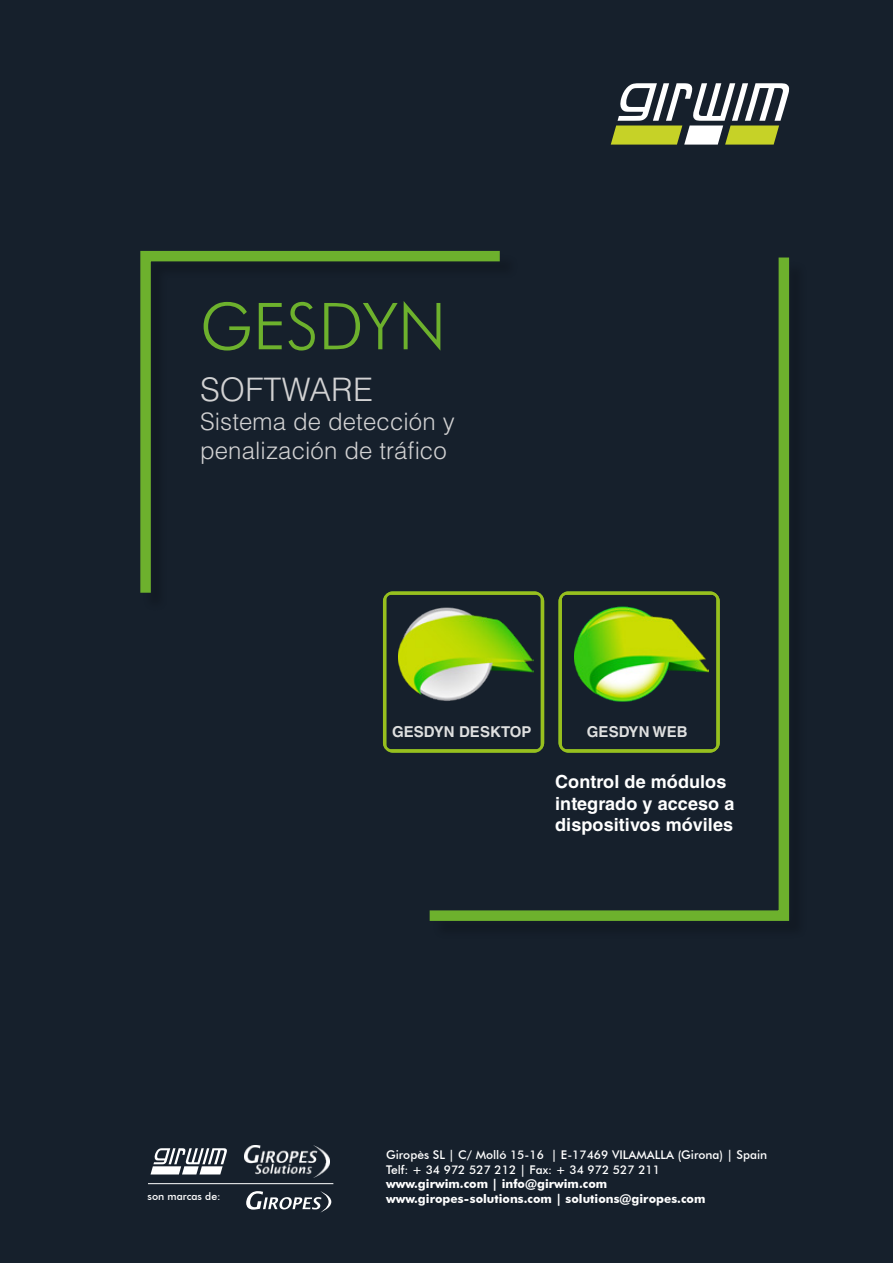
<style>
.page{position:relative;width:893px;height:1263px;background:#16202c}
.page>*{position:absolute;margin:0;border:0;box-sizing:border-box;transform-origin:0 0}
.t1{font:300 64.8px "Futura BT";color:#6db12d}
.t2{font:300 32.4px "Helvetica LT Std";letter-spacing:.005em;color:#d2d2d3}
.t3{font:300 24px/28.8px "Helvetica LT Std";letter-spacing:.005em;color:#d2d2d3}
.t4{font:700 18px/21.6px "Helvetica LT Std";letter-spacing:.005em;color:#fff}
.t5{font:700 15px "Helvetica LT Std";letter-spacing:.005em;color:#dfe0e0}
.t6{font:500 12px/14.4px "Futura BT";color:#fff}
.t7{font:700 12px "Futura BT";color:#fff}
.t8{font:500 10.5px "Futura BT";color:#fff}
</style>
<div class="page">
<svg style="left:611px;top:83px;width:178px;height:62px"></svg>
<svg style="left:140px;top:250px;width:279px;height:343px"></svg>
<div style="left:432px;top:260px;width:376px;height:680px;background:#131c26"></div>
<svg style="left:419px;top:250px;width:371px;height:671px"></svg>
<svg style="left:383px;top:591px;width:161px;height:162px"></svg>
<svg style="left:558px;top:591px;width:162px;height:162px"></svg>
<svg style="left:151px;top:1148px;width:76px;height:26px"></svg>
<img style="left:244px;top:1145px;width:85px;height:33px">
<svg style="left:246px;top:1191px;width:85px;height:21px"></svg>
<hr style="left:148px;top:1183px;width:185px;height:1px;background:#fff">
<h1 class="t1" style="left:200px;top:287px;width:248px">GESDYN</h1>
<h2 class="t2" style="left:200px;top:369px;width:174px">SOFTWARE</h2>
<h3 class="t3" style="left:200px;top:407px;width:256px">Sistema de detección y penalización de tráfico</h3>
<p class="t5" style="left:392px;top:722px;width:141px">GESDYN DESKTOP</p>
<p class="t5" style="left:587px;top:722px;width:102px">GESDYN WEB</p>
<h3 class="t4" style="left:555px;top:771px;width:181px">Control de módulos integrado y acceso a dispositivos móviles</h3>
<p class="t6" style="left:386px;top:1148px;width:383px">Giropès SL | C/ Molló 15-16 | E-17469 VILAMALLA (Girona) | Spain<br>Telf: + 34 972 527 212 | Fax: + 34 972 527 211</p>
<p class="t7" style="left:386px;top:1177px;width:223px">www.girwim.com | info@girwim.com</p>
<p class="t8" style="left:148px;top:1189px;width:75px">son marcas de:</p>
<p class="t7" style="left:386px;top:1191px;width:321px">www.giropes-solutions.com | solutions@giropes.com</p>
</div>
